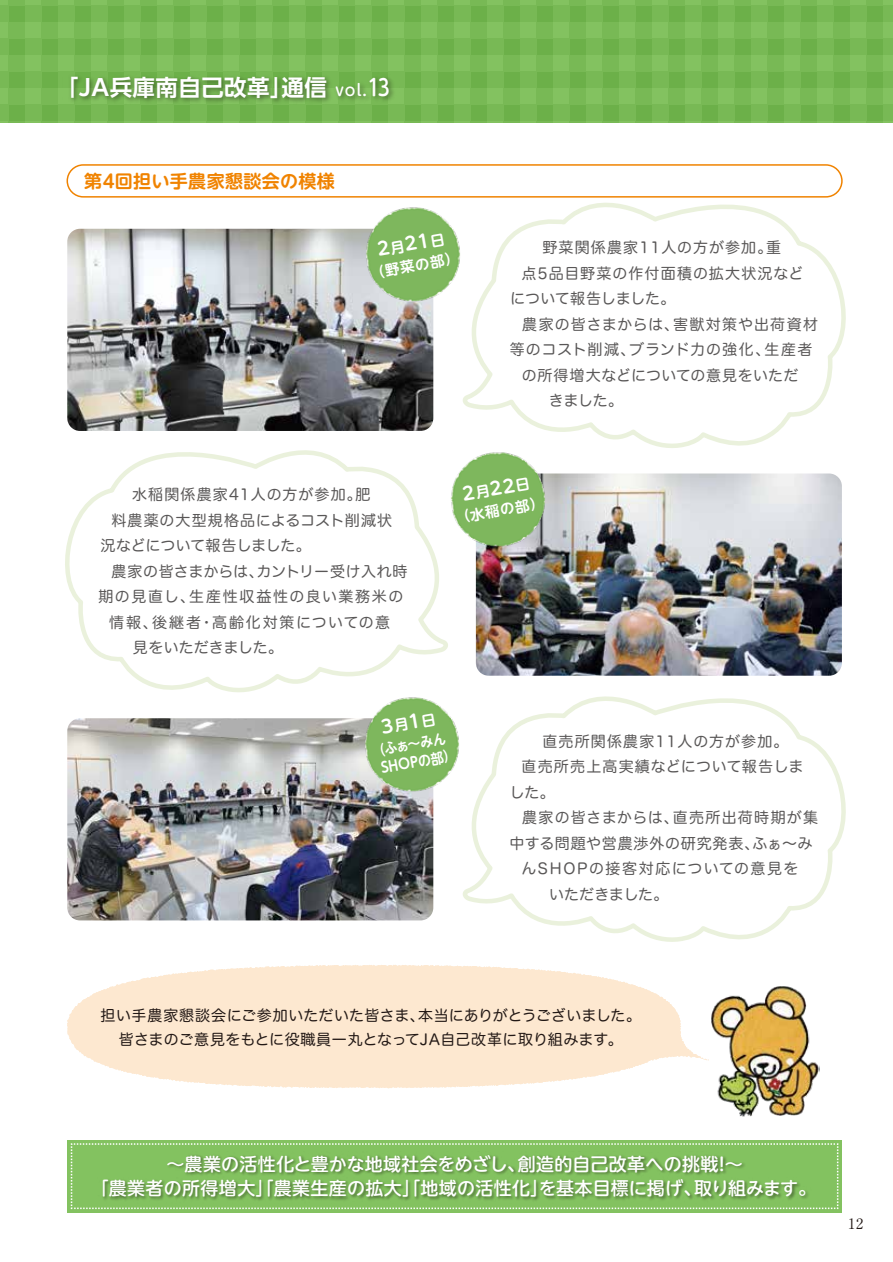
<style>
.page{position:relative;width:893px;height:1262px;background:#fff}
.page>*{position:absolute;margin:0;border:0;box-sizing:border-box;transform-origin:0 0}
.t1{font:700 22.5px "UD Shin Go Pro De";letter-spacing:.02em;color:#fff}
.t2{font:500 18px/24px "UD Shin M Go Pro";letter-spacing:.015em;color:#fff;text-align:center}
.t3{font:700 18px "UD Shin M Go Pro De";letter-spacing:.02em;color:#f08300}
.t4{font:700 18px "UD Shin M Go Pro De";color:#fff}
.t5{font:15px "Hira Maru Std W4";letter-spacing:.06em;color:#595757}
.t6{font:15px/24px "Hira Maru Std W4";letter-spacing:.02em;color:#221815;text-align:center}
.t7{font:15px "Hira Maru Std W4";letter-spacing:-.01em;color:#595757}
.t8{font:15px "Hira Maru Std W4";letter-spacing:.02em;color:#595757}
.t9{font:15px "Hira Maru Std W4";letter-spacing:.04em;color:#595757}
.t10{font:15px "Hira Maru Std W4";letter-spacing:.11em;color:#595757}
.t11{font:15px "Hira Maru Std W4";letter-spacing:.12em;color:#595757}
.t12{font:15px "Hira Maru Std W4";letter-spacing:.08em;color:#595757}
.t13{font:15px "Hira Maru Std W4";letter-spacing:.03em;color:#595757}
.t14{font:15px "Hira Maru Std W4";letter-spacing:.095em;color:#595757}
.t15{font:15px "Hira Maru Std W4";color:#595757}
.t16{font:15px "Hira Maru Std W4";letter-spacing:-.005em;color:#595757}
.t17{font:700 14.4px/18px "UD Shin M Go Pro De";color:#fff;text-align:center;scale:.9 1}
.t18{font:700 14.4px "UD Shin M Go Pro De";color:#fff}
.t19{font:700 14.25px "A1 Mincho Std";color:#221815}
.s1{font-family:"UD Shin M Go Pro";font-weight:500;font-size:15.75px}
.s2{font-family:"UD Shin M Go Pro";font-weight:500}
.s3{font-size:14.4px}
</style>
<div class="page">
<div style="left:0;top:0;width:892px;height:122px;background:#78b955"></div>
<svg style="left:67px;top:965px;width:640px;height:123px;fill:#fde8d0"></svg>
<svg style="left:463px;top:179px;width:383px;height:269px"></svg>
<div style="left:67px;top:1139px;width:774px;height:73px;background:#83c260"></div>
<svg style="left:70px;top:1143px;width:768px;height:66px"></svg>
<img style="left:63px;top:72px;width:336px;height:41px">
<img style="left:97px;top:1151px;width:718px;height:55px">
<div style="left:66px;top:164px;width:776px;height:33px;border:2px solid #f08300;border-radius:16px"></div>
<img style="left:67px;top:718px;width:366px;height:202px">
<img style="left:475px;top:473px;width:366px;height:199px">
<img style="left:67px;top:229px;width:366px;height:198px">
<svg style="left:65px;top:427px;width:382px;height:266px"></svg>
<img style="left:312px;top:164px;width:201px;height:190px">
<img style="left:397px;top:398px;width:201px;height:201px">
<img style="left:311px;top:643px;width:201px;height:201px">
<img style="left:711px;top:986px;width:108px;height:130px">
<svg style="left:456px;top:672px;width:390px;height:270px"></svg>
<h1 class="t1" style="left:56px;top:69px;width:335px">「JA兵庫南自己改革」通信 <span class="s1">vol.</span><span class="s2">13</span></h1>
<p class="t3" style="left:84px;top:166px;width:252px">第4回担い手農家懇談会の模様</p>
<p class="t4" style="left:375px;top:235px;width:69px;rotate:-10deg">2<span class="s3">月</span>21<span class="s3">日</span></p>
<p class="t18" style="left:368px;top:261px;width:91px;rotate:-10deg">（野菜の部）</p>
<p class="t5" style="left:542px;top:236px;width:240px">野菜関係農家11人の方が参加。重</p>
<p class="t12" style="left:521px;top:262px;width:283px">点5品目野菜の作付面積の拡大状況など</p>
<p class="t7" style="left:510px;top:287px;width:167px">について報告しました。</p>
<p class="t5" style="left:505px;top:313px;width:313px">　農家の皆さまからは、害獣対策や出荷資材</p>
<p class="t5" style="left:509px;top:338px;width:304px">等のコスト削減、ブランド力の強化、生産者</p>
<p class="t13" style="left:521px;top:364px;width:278px">の所得増大などについての意見をいただ</p>
<p class="t5" style="left:548px;top:389px;width:76px">きました。</p>
<p class="t5" style="left:132px;top:483px;width:240px">水稲関係農家41人の方が参加。肥</p>
<p class="t5" style="left:111px;top:508px;width:282px">料農薬の大型規格品によるコスト削減状</p>
<p class="t7" style="left:100px;top:534px;width:212px">況などについて報告しました。</p>
<p class="t8" style="left:95px;top:559px;width:313px">　農家の皆さまからは、カントリー受け入れ時</p>
<p class="t10" style="left:98px;top:585px;width:306px">期の見直し、生産性収益性の良い業務米の</p>
<p class="t11" style="left:109px;top:610px;width:282px">情報、後継者・高齢化対策についての意</p>
<p class="t15" style="left:133px;top:636px;width:152px">見をいただきました。</p>
<p class="t4" style="left:460px;top:479px;width:69px;rotate:-10deg">2<span class="s3">月</span>22<span class="s3">日</span></p>
<p class="t18" style="left:453px;top:506px;width:91px;rotate:-10deg">（水稲の部）</p>
<p class="t4" style="left:379px;top:712px;width:56px;rotate:-10deg">3<span class="s3">月</span>1<span class="s3">日</span></p>
<p class="t17" style="left:370px;top:741px;width:92px;rotate:-10deg">（ふぁ～みん<br>SHOPの部）</p>
<p class="t5" style="left:542px;top:730px;width:247px">直売所関係農家11人の方が参加。</p>
<p class="t5" style="left:521px;top:755px;width:283px">直売所売上高実績などについて報告しま</p>
<p class="t5" style="left:509px;top:781px;width:47px">した。</p>
<p class="t5" style="left:505px;top:806px;width:313px">　農家の皆さまからは、直売所出荷時期が集</p>
<p class="t9" style="left:509px;top:832px;width:304px">中する問題や営農渉外の研究発表、ふぁ～み</p>
<p class="t14" style="left:521px;top:857px;width:278px">んSHOPの接客対応についての意見を</p>
<p class="t16" style="left:549px;top:883px;width:121px">いただきました。</p>
<p class="t6" style="left:100px;top:1003px;width:542px">担い手農家懇談会にご参加いただいた皆さま、本当にありがとうございました。皆さまのご意見をもとに役職員一丸となってJA自己改革に取り組みます。</p>
<p class="t2" style="left:90px;top:1150px;width:726px">～農業の活性化と豊かな地域社会をめざし、創造的自己改革への挑戦！～<br>「農業者の所得増大」「農業生産の拡大」「地域の活性化」を基本目標に掲げ、取り組みます。</p>
<p class="t19" style="left:847px;top:1212px;width:16px">12</p>
</div>
